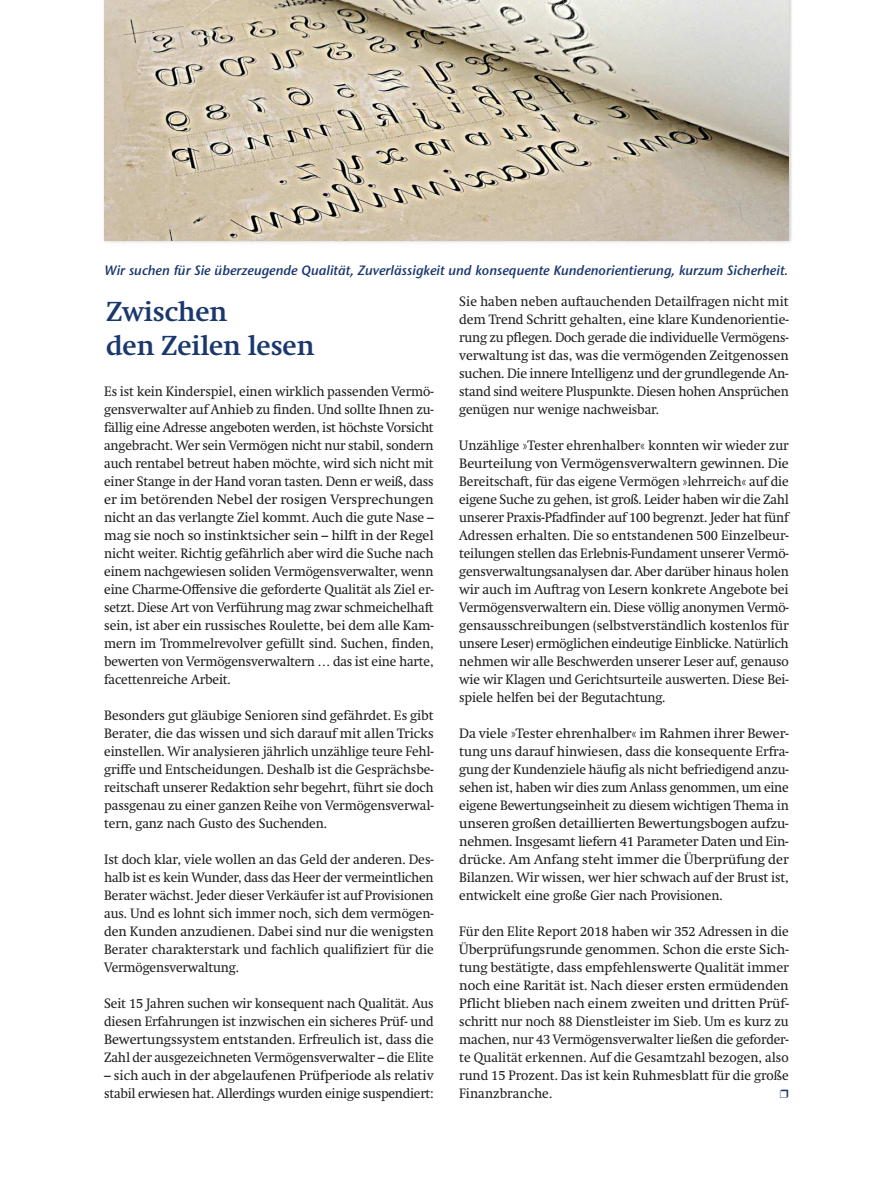
<style>
.page{position:relative;width:893px;height:1191px;background:#fff}
.page>*{position:absolute;margin:0;border:0;box-sizing:border-box;transform-origin:0 0}
.t1{font:700 27px/34.5px "Swift";letter-spacing:-.005em;color:#1b386e}
.t2{font:13.5px/18px "Swift";letter-spacing:-.01em;color:#1f1f1e;text-align:justify}
.t3{font:13.5px "Stone Sans Sem ITCTT Semi Ita";color:#1b386e}
</style>
<div class="page">
<img style="left:104px;top:0;width:685px;height:240px">
<p class="t3" style="left:105px;top:259px;width:685px">Wir suchen für Sie überzeugende Qualität, Zuverlässigkeit und konsequente Kundenorientierung, kurzum Sicherheit.</p>
<h1 class="t1" style="left:106px;top:297px;width:210px">Zwischen<br>den Zeilen lesen</h1>
<p class="t2" style="left:104px;top:384px;width:331px">Es ist kein Kinderspiel, einen wirklich passenden Vermö&shy;gensverwalter auf Anhieb zu finden. Und sollte Ihnen zu&shy;fällig eine Adresse angeboten werden, ist höchste Vorsicht angebracht. Wer sein Vermögen nicht nur stabil, sondern auch rentabel betreut haben möchte, wird sich nicht mit einer Stange in der Hand voran tasten. Denn er weiß, dass er im betörenden Nebel der rosigen Versprechungen nicht an das verlangte Ziel kommt. Auch die gute Nase – mag sie noch so instinktsicher sein – hilft in der Regel nicht weiter. Richtig gefährlich aber wird die Suche nach einem nachgewiesen soliden Vermögensverwalter, wenn eine Charme-Offensive die geforderte Qualität als Ziel er&shy;setzt. Diese Art von Verführung mag zwar schmeichelhaft sein, ist aber ein russisches Roulette, bei dem alle Kam&shy;mern im Trommelrevolver gefüllt sind. Suchen, finden, bewerten von Vermögensverwaltern … das ist eine harte, facettenreiche Arbeit.</p>
<p class="t2" style="left:104px;top:708px;width:331px">Besonders gut gläubige Senioren sind gefährdet. Es gibt Berater, die das wissen und sich darauf mit allen Tricks einstellen. Wir analysieren jährlich unzählige teure Fehl&shy;griffe und Entscheidungen. Deshalb ist die Gesprächsbe&shy;reitschaft unserer Redaktion sehr begehrt, führt sie doch passgenau zu einer ganzen Reihe von Vermögensverwal&shy;tern, ganz nach Gusto des Suchenden.</p>
<p class="t2" style="left:104px;top:852px;width:331px">Ist doch klar, viele wollen an das Geld der anderen. Des&shy;halb ist es kein Wunder, dass das Heer der vermeintlichen Berater wächst. Jeder dieser Verkäufer ist auf Provisionen aus. Und es lohnt sich immer noch, sich dem vermögen&shy;den Kunden anzudienen. Dabei sind nur die wenigsten Berater charakterstark und fachlich qualifiziert für die Vermögensverwaltung.</p>
<p class="t2" style="left:104px;top:996px;width:331px">Seit 15 Jahren suchen wir konsequent nach Qualität. Aus diesen Erfahrungen ist inzwischen ein sicheres Prüf- und Bewertungssystem entstanden. Erfreulich ist, dass die Zahl der ausgezeichneten Vermögensverwalter – die Elite</p>
<p class="t2" style="left:104px;top:1068px;width:331px">– sich auch in der abgelaufenen Prüfperiode als relativ stabil erwiesen hat. Allerdings wurden einige suspendiert:</p>
<p class="t2" style="left:459px;top:294px;width:331px">Sie haben neben auftauchenden Detailfragen nicht mit dem Trend Schritt gehalten, eine klare Kundenorientie&shy;rung zu pflegen. Doch gerade die individuelle Vermögens&shy;verwaltung ist das, was die vermögenden Zeitgenossen suchen. Die innere Intelligenz und der grundlegende An&shy;stand sind weitere Pluspunkte. Diesen hohen Ansprüchen genügen nur wenige nachweisbar.</p>
<p class="t2" style="left:459px;top:438px;width:331px">Unzählige »Tester ehrenhalber« konnten wir wieder zur Beurteilung von Vermögensverwaltern gewinnen. Die Bereitschaft, für das eigene Vermögen »lehrreich« auf die eigene Suche zu gehen, ist groß. Leider haben wir die Zahl unserer Praxis-Pfadfinder auf 100 begrenzt. Jeder hat fünf Adressen erhalten. Die so entstandenen 500 Einzelbeur&shy;teilungen stellen das Erlebnis-Fundament unserer Vermö&shy;gensverwaltungsanalysen dar. Aber darüber hinaus holen wir auch im Auftrag von Lesern konkrete Angebote bei Vermögensverwaltern ein. Diese völlig anonymen Vermö&shy;gensausschreibungen (selbstverständlich kostenlos für unsere Leser) ermöglichen eindeutige Einblicke. Natürlich nehmen wir alle Beschwerden unserer Leser auf, genauso wie wir Klagen und Gerichtsurteile auswerten. Diese Bei&shy;spiele helfen bei der Begutachtung.</p>
<p class="t2" style="left:459px;top:726px;width:331px">Da viele »Tester ehrenhalber« im Rahmen ihrer Bewer&shy;tung uns darauf hinwiesen, dass die konsequente Erfra&shy;gung der Kundenziele häufig als nicht befriedigend anzu&shy;sehen ist, haben wir dies zum Anlass genommen, um eine eigene Bewertungseinheit zu diesem wichtigen Thema in unseren großen detaillierten Bewertungsbogen aufzu&shy;nehmen. Insgesamt liefern 41 Parameter Daten und Ein&shy;drücke. Am Anfang steht immer die Überprüfung der Bilanzen. Wir wissen, wer hier schwach auf der Brust ist, entwickelt eine große Gier nach Provisionen.</p>
<p class="t2" style="left:459px;top:924px;width:331px">Für den Elite Report 2018 haben wir 352 Adressen in die Überprüfungsrunde genommen. Schon die erste Sich&shy;tung bestätigte, dass empfehlenswerte Qualität immer noch eine Rarität ist. Nach dieser ersten ermüdenden Pflicht blieben nach einem zweiten und dritten Prüf&shy;schritt nur noch 88 Dienstleister im Sieb. Um es kurz zu machen, nur 43 Vermögensverwalter ließen die geforder&shy;te Qualität erkennen. Auf die Gesamtzahl bezogen, also rund 15 Prozent. Das ist kein Ruhmesblatt für die große Finanzbranche.</p>
</div>
